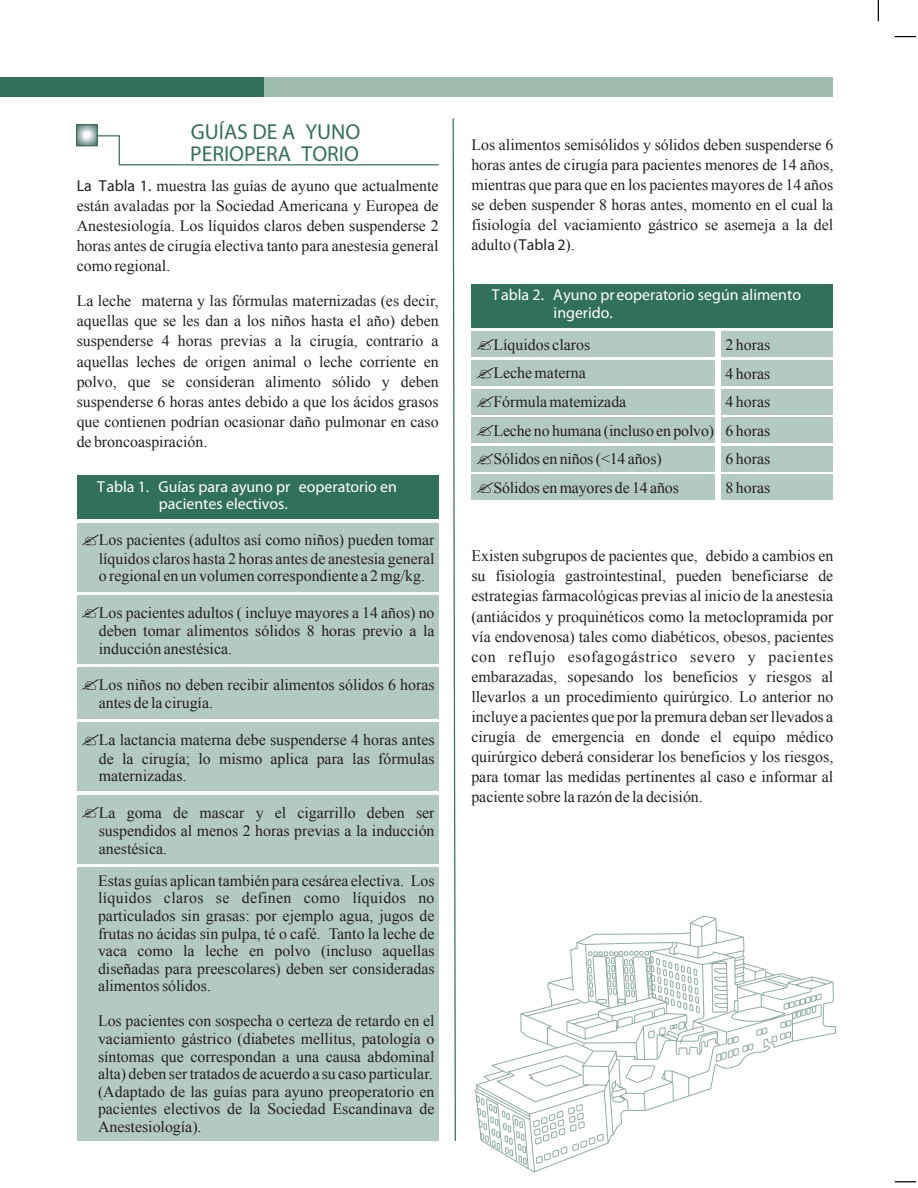
<style>
.page{position:relative;width:918px;height:1188px;background:#fff}
.page>*{position:absolute;margin:0;border:0;box-sizing:border-box;transform-origin:0 0}
.t1{font:21.6px/21.6px "Myriad Pro";color:#327159}
.t2{font:15.9px/20.1px "Times New Roman";color:#231f20;text-align:justify}
.t3{font:15.9px/17.5px "Myriad Pro";color:#fff}
.s1{font-family:"Myriad Pro"}
</style>
<div class="page">
<svg style="left:474px;top:915px;width:360px;height:257px"></svg>
<div style="left:0;top:78px;width:265px;height:19px;background:#327159"></div>
<div style="left:265px;top:78px;width:568px;height:19px;background:#9fbcaf"></div>
<svg style="left:77px;top:118px;width:379px;height:1023px"></svg>
<svg style="left:76px;top:124px;width:364px;height:42px"></svg>
<svg style="left:895px;top:36px;width:21px;height:1px"></svg>
<svg style="left:878px;top:0;width:1px;height:21px"></svg>
<svg style="left:895px;top:1181px;width:21px;height:1px"></svg>
<div style="left:77px;top:475px;width:362px;height:44px;background:#327159"></div>
<div style="left:77px;top:523px;width:362px;height:68px;background:#b3cac0"></div>
<svg style="left:82px;top:535px;width:16px;height:10px"></svg>
<div style="left:77px;top:595px;width:362px;height:68px;background:#b3cac0"></div>
<svg style="left:82px;top:607px;width:16px;height:11px"></svg>
<div style="left:77px;top:723px;width:362px;height:68px;background:#b3cac0"></div>
<svg style="left:82px;top:735px;width:16px;height:10px"></svg>
<div style="left:77px;top:795px;width:362px;height:68px;background:#b3cac0"></div>
<svg style="left:82px;top:807px;width:16px;height:11px"></svg>
<div style="left:77px;top:867px;width:362px;height:274px;background:#b3cac0"></div>
<div style="left:77px;top:667px;width:362px;height:52px;background:#b3cac0"></div>
<svg style="left:82px;top:679px;width:16px;height:11px"></svg>
<div style="left:471px;top:284px;width:362px;height:43px;background:#327159"></div>
<div style="left:471px;top:331px;width:244px;height:26px;background:#b3cac0"></div>
<div style="left:471px;top:360px;width:244px;height:26px;background:#b3cac0"></div>
<div style="left:471px;top:389px;width:244px;height:25px;background:#b3cac0"></div>
<div style="left:471px;top:417px;width:244px;height:26px;background:#b3cac0"></div>
<div style="left:471px;top:446px;width:244px;height:26px;background:#b3cac0"></div>
<div style="left:471px;top:475px;width:244px;height:25px;background:#b3cac0"></div>
<div style="left:722px;top:331px;width:111px;height:26px;background:#b3cac0"></div>
<div style="left:722px;top:360px;width:111px;height:26px;background:#b3cac0"></div>
<div style="left:722px;top:389px;width:111px;height:25px;background:#b3cac0"></div>
<div style="left:722px;top:417px;width:111px;height:26px;background:#b3cac0"></div>
<div style="left:722px;top:446px;width:111px;height:26px;background:#b3cac0"></div>
<div style="left:722px;top:475px;width:111px;height:25px;background:#b3cac0"></div>
<svg style="left:476px;top:339px;width:17px;height:11px"></svg>
<svg style="left:477px;top:368px;width:16px;height:10px"></svg>
<svg style="left:476px;top:396px;width:17px;height:11px"></svg>
<svg style="left:476px;top:425px;width:17px;height:11px"></svg>
<svg style="left:476px;top:454px;width:17px;height:10px"></svg>
<svg style="left:476px;top:482px;width:17px;height:11px"></svg>
<h1 class="t1" style="left:190px;top:121px;width:172px">GUÍAS DE A YUNO<br>PERIOPERA TORIO</h1>
<p class="t2" style="left:77px;top:175px;width:363px"><span class="s1">La Tabla 1.</span> muestra las guías de ayuno que actualmente están avaladas por la Sociedad Americana y Europea de Anestesiología. Los líquidos claros deben suspenderse 2 horas antes de cirugía electiva tanto para anestesia general como regional.</p>
<p class="t2" style="left:77px;top:291px;width:363px">La leche materna y las fórmulas maternizadas (es decir, aquellas que se les dan a los niños hasta el año) deben suspenderse 4 horas previas a la cirugía, contrario a aquellas leches de origen animal o leche corriente en polvo, que se consideran alimento sólido y deben suspenderse 6 horas antes debido a que los ácidos grasos que contienen podrían ocasionar daño pulmonar en caso de broncoaspiración.</p>
<p class="t3" style="left:159px;top:477px;width:240px;text-indent:-62px">Tabla 1. Guías para ayuno pr eoperatorio en pacientes electivos.</p>
<p class="t2" style="left:99px;top:531px;width:337px;line-height:18px">Los pacientes (adultos así como niños) pueden tomar líquidos claros hasta 2 horas antes de anestesia general o regional en un volumen correspondiente a 2 mg/kg.</p>
<p class="t2" style="left:99px;top:603px;width:337px;line-height:18px">Los pacientes adultos ( incluye mayores a 14 años) no deben tomar alimentos sólidos 8 horas previo a la inducción anestésica.</p>
<p class="t2" style="left:99px;top:675px;width:337px;line-height:18.5px">Los niños no deben recibir alimentos sólidos 6 horas antes de la cirugía.</p>
<p class="t2" style="left:99px;top:731px;width:337px;line-height:18px">La lactancia materna debe suspenderse 4 horas antes de la cirugía; lo mismo aplica para las fórmulas maternizadas.</p>
<p class="t2" style="left:99px;top:803px;width:337px;line-height:18px">La goma de mascar y el cigarrillo deben ser suspendidos al menos 2 horas previas a la inducción anestésica.</p>
<p class="t2" style="left:98px;top:871px;width:338px;line-height:17.5px">Estas guías aplican también para cesárea electiva. Los líquidos claros se definen como líquidos no particulados sin grasas: por ejemplo agua, jugos de frutas no ácidas sin pulpa, té o café. Tanto la leche de vaca como la leche en polvo (incluso aquellas diseñadas para preescolares) deben ser consideradas alimentossólidos.</p>
<p class="t2" style="left:98px;top:1012px;width:338px;line-height:17.5px">Los pacientes con sospecha o certeza de retardo en el vaciamiento gástrico (diabetes mellitus, patología o síntomas que correspondan a una causa abdominal alta) deben sertratados de acuerdo a su caso particular. (Adaptado de las guías para ayuno preoperatorio en pacientes electivos de la Sociedad Escandinava de Anestesiología).</p>
<p class="t2" style="left:471px;top:135px;width:363px">Los alimentos semisólidos y sólidos deben suspenderse 6 horas antes de cirugía para pacientes menores de 14 años, mientras que para que en los pacientes mayores de 14 años se deben suspender 8 horas antes, momento en el cual la fisiología del vaciamiento gástrico se asemeja a la del adulto (<span class="s1">Tabla 2</span>).</p>
<p class="t3" style="left:554px;top:286px;width:249px;text-indent:-62px">Tabla 2. Ayuno preoperatorio según alimento ingerido.</p>
<p class="t2" style="left:493px;top:330px;width:222px;line-height:28.7px;text-align:left">Líquidos claros<br>Lechematerna<br>Fórmulamatemizada<br>Leche no humana (incluso en polvo)<br>Sólidos en niños (&lt;14 años)<br>Sólidos en mayores de 14 años</p>
<p class="t2" style="left:726px;top:330px;width:46px;line-height:28.7px">2 horas 4 horas 4 horas 6 horas 6 horas 8 horas</p>
<p class="t2" style="left:471px;top:546px;width:364px">Existen subgrupos de pacientes que, debido a cambios en su fisiología gastrointestinal, pueden beneficiarse de estrategias farmacológicas previas al inicio de la anestesia (antiácidos y proquinéticos como la metoclopramida por vía endovenosa) tales como diabéticos, obesos, pacientes con reflujo esofagogástrico severo y pacientes embarazadas, sopesando los beneficios y riesgos al llevarlos a un procedimiento quirúrgico. Lo anterior no incluye a pacientes que porla premura deban serllevados a cirugía de emergencia en donde el equipo médico quirúrgico deberá considerar los beneficios y los riesgos, para tomar las medidas pertinentes al caso e informar al paciente sobre la razón de la decisión.</p>
</div>
